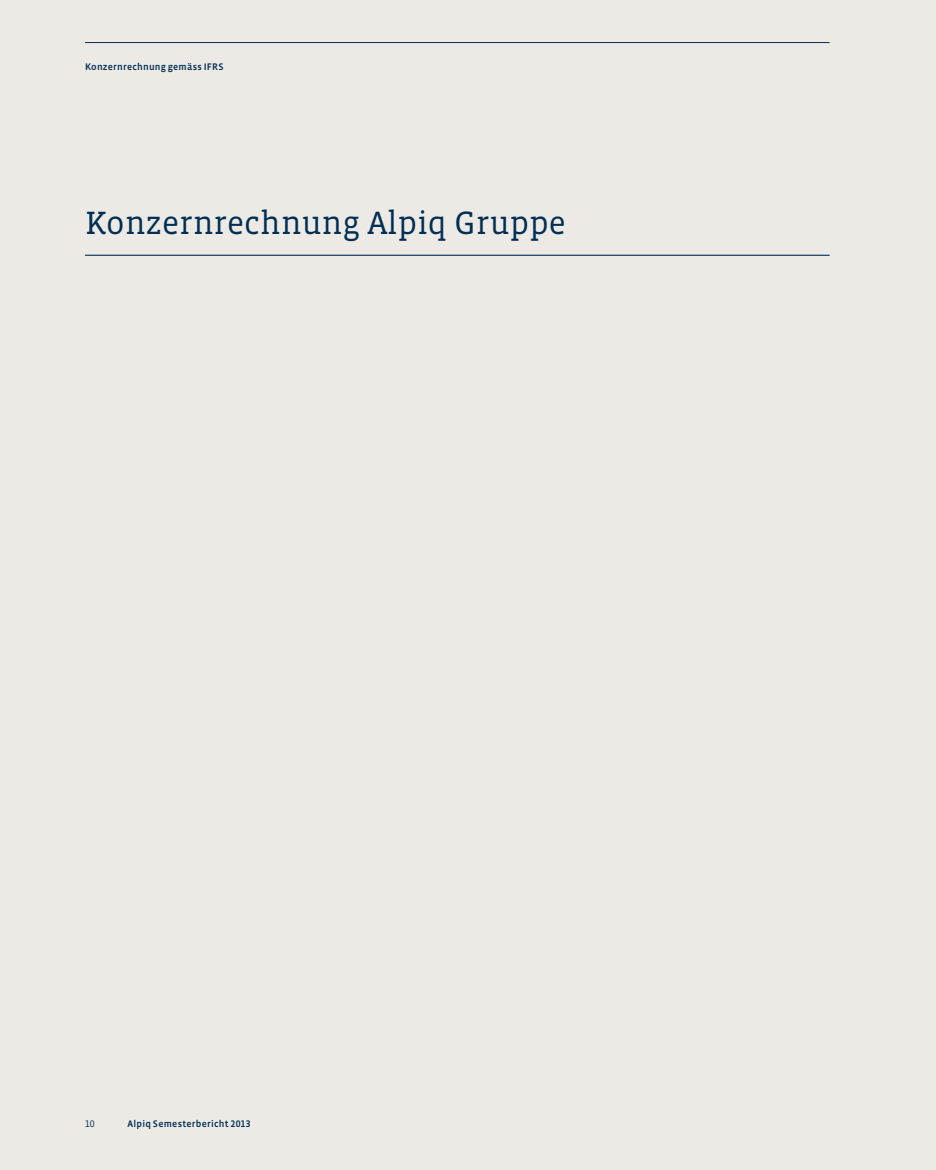
<style>
.page{position:relative;width:936px;height:1170px;background:#fff}
.page>*{position:absolute;margin:0;border:0;box-sizing:border-box;transform-origin:0 0}
.t1{font:33px "Vista Slab OTCE";color:#002f53}
.t2{font:500 9.75px "Vista Sans OTCE";letter-spacing:.02em;color:#002f53}
.t3{font:9.75px "Vista Sans OTCE";color:#002f53}
</style>
<div class="page">
<hr style="left:935px;top:0;width:1px;height:1169px;background:#edeae6">
<div style="left:0;top:0;width:935px;height:1169px;background:#edeae6"></div>
<hr style="left:85px;top:42px;width:744px;height:1px;background:#002f53">
<hr style="left:85px;top:255px;width:744px;height:1px;background:#002f53">
<p class="t2" style="left:85px;top:62px;width:140px">Konzernrechnung gemäss IFRS</p>
<h1 class="t1" style="left:85px;top:204px;width:482px">Konzernrechnung Alpiq Gruppe</h1>
<p class="t3" style="left:85px;top:1118px;width:11px">10</p>
<p class="t2" style="left:128px;top:1118px;width:124px">Alpiq Semesterbericht 2013</p>
</div>
